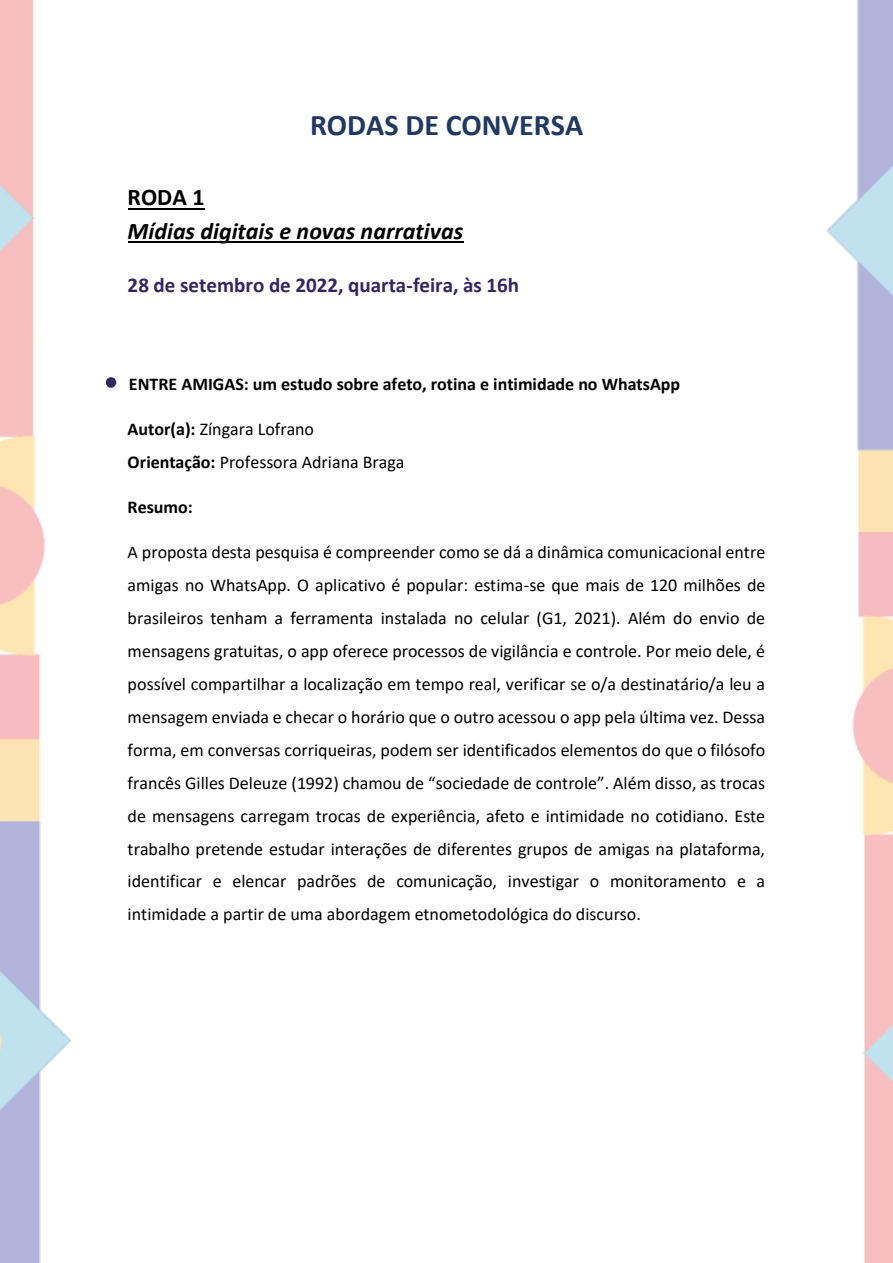
<style>
.page{position:relative;width:893px;height:1263px;background:#fff}
.page>*{position:absolute;margin:0;border:0;box-sizing:border-box;transform-origin:0 0}
.t1{font:700 30px "Calibri";color:#1f3864}
.t2{font:italic 700 24px "Calibri";color:#000}
.t3{font:700 24px "Calibri";color:#000}
.t4{font:700 21px "Calibri";color:#342663}
.t5{font:18px/33px "Calibri";color:#000}
.t6{font:700 18px "Calibri";color:#000}
.s1{font-weight:700}
</style>
<div class="page">
<img style="left:0;top:0;width:892px;height:1263px">
<div style="left:125px;top:106px;width:643px;height:55px;background:#fff"></div>
<hr style="left:128px;top:208px;width:77px;height:1px;background:#000">
<hr style="left:128px;top:241px;width:335px;height:2px;background:#000">
<img style="left:102px;top:375px;width:16px;height:15px">
<h1 class="t1" style="left:310px;top:103px;width:275px">RODAS DE CONVERSA</h1>
<h2 class="t3" style="left:128px;top:180px;width:78px">RODA 1</h2>
<h2 class="t2" style="left:128px;top:214px;width:337px">Mídias digitais e novas narrativas</h2>
<p class="t4" style="left:128px;top:270px;width:393px">28 de setembro de 2022, quarta-feira, às 16h</p>
<p class="t6" style="left:129px;top:371px;width:553px">ENTRE AMIGAS: um estudo sobre afeto, rotina e intimidade no WhatsApp</p>
<p class="t5" style="left:128px;top:412px;width:278px"><span class="s1">Autor(a):</span> Zíngara Lofrano<br><span class="s1">Orientação:</span> Professora Adriana Braga</p>
<p class="t6" style="left:128px;top:494px;width:67px">Resumo:</p>
<p class="t5" style="left:128px;top:535px;width:639px;text-align:justify">A proposta desta pesquisa é compreender como se dá a dinâmica comunicacional entre amigas no WhatsApp. O aplicativo é popular: estima-se que mais de 120 milhões de brasileiros tenham a ferramenta instalada no celular (G1, 2021). Além do envio de mensagens gratuitas, o app oferece processos de vigilância e controle. Por meio dele, é possível compartilhar a localização em tempo real, verificar se o/a destinatário/a leu a mensagem enviada e checar o horário que o outro acessou o app pela última vez. Dessa forma, em conversas corriqueiras, podem ser identificados elementos do que o filósofo francês Gilles Deleuze (1992) chamou de “sociedade de controle”. Além disso, as trocas de mensagens carregam trocas de experiência, afeto e intimidade no cotidiano. Este trabalho pretende estudar interações de diferentes grupos de amigas na plataforma, identificar e elencar padrões de comunicação, investigar o monitoramento e a intimidade a partir de uma abordagem etnometodológica do discurso.</p>
</div>
